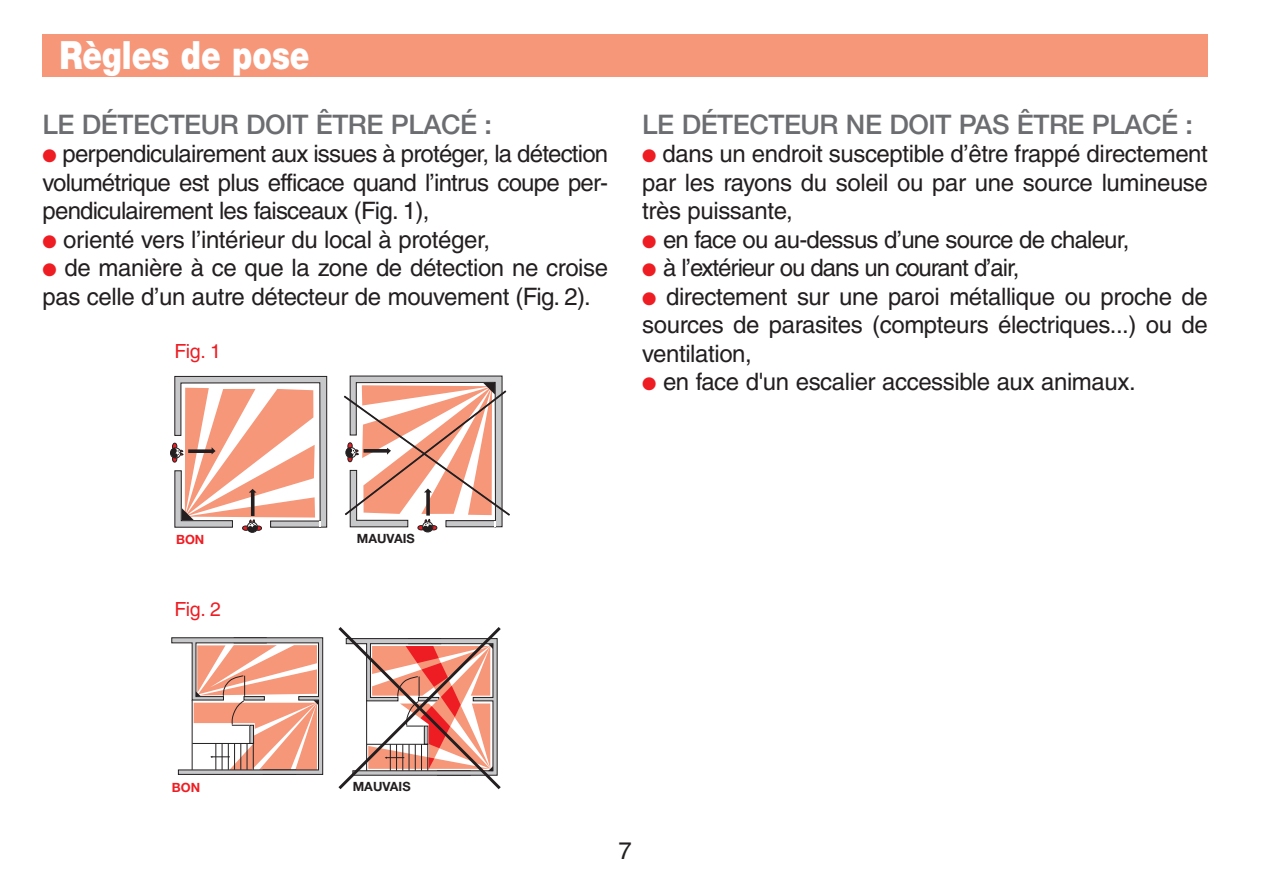
<style>
.page{position:relative;width:1276px;height:893px;background:#fff}
.page>*{position:absolute;margin:0;border:0;box-sizing:border-box;transform-origin:0 0}
.t1{font:900 39px "Helvetica Neue";color:#fff;scale:.8 1}
.t2{font:500 27px "Helvetica Neue";letter-spacing:-.015em;color:#6c6d70}
.t3{font:24px/28.5px "Helvetica";letter-spacing:-.015em;color:#231f20;text-align:justify}
.t4{font:24px "Helvetica";letter-spacing:-.035em;color:#231f20}
.t5{font:24px "Helvetica";letter-spacing:-.045em;color:#231f20}
.t6{font:19.5px "Helvetica";letter-spacing:-.015em;color:#ee1d23}
.t7{font:700 12.6px "Helvetica Neue";color:#231f20}
.t8{font:700 12.6px "Helvetica Neue";color:#ee1d23}
.s1{color:#ee1d23}
</style>
<div class="page">
<div style="left:43px;top:34px;width:1165px;height:43px;background:#f6977a"></div>
<svg style="left:170px;top:376px;width:157px;height:157px"></svg>
<svg style="left:344px;top:376px;width:166px;height:156px"></svg>
<svg style="left:171px;top:637px;width:152px;height:138px"></svg>
<svg style="left:338px;top:627px;width:163px;height:163px"></svg>
<h1 class="t1" style="left:60px;top:41px;width:314px">Règles de pose</h1>
<p class="t2" style="left:43px;top:115px;width:451px">LE DÉTECTEUR DOIT ÊTRE PLACÉ :</p>
<p class="t3" style="left:43px;top:142px;width:567px"><span class="s1">●</span> perpendiculairement aux issues à protéger, la détection volumétrique est plus efficace quand l’intrus coupe per&shy;pendiculairement les faisceaux (Fig. 1),</p>
<p class="t3" style="left:43px;top:227px;width:449px"><span class="s1">●</span> orienté vers l’intérieur du local à protéger,</p>
<p class="t3" style="left:42px;top:256px;width:567px"><span class="s1">●</span> de manière à ce que la zone de détection ne croise pas celle d’un autre détecteur de mouvement (Fig. 2).</p>
<p class="t8" style="left:176px;top:341px;width:30px">BON</p>
<p class="t6" style="left:174px;top:344px;width:48px">Fig. 1</p>
<p class="t2" style="left:642px;top:115px;width:552px">LE DÉTECTEUR NE DOIT PAS ÊTRE PLACÉ :</p>
<p class="t3" style="left:642px;top:142px;width:567px"><span class="s1">●</span> dans un endroit susceptible d’être frappé directement par les rayons du soleil ou par une source lumineuse très puissante,</p>
<p class="t4" style="left:642px;top:231px;width:489px"><span class="s1">●</span> en face ou au-dessus d’une source de chaleur,</p>
<p class="t5" style="left:642px;top:259px;width:379px"><span class="s1">●</span> à l’extérieur ou dans un courant d’air,</p>
<p class="t3" style="left:642px;top:284px;width:567px"><span class="s1">●</span> directement sur une paroi métallique ou proche de sources de parasites (compteurs électriques...) ou de ventilation,</p>
<p class="t3" style="left:642px;top:370px;width:495px"><span class="s1">●</span> en face d'un escalier accessible aux animaux.</p>
<p class="t8" style="left:176px;top:535px;width:30px">BON</p>
<p class="t7" style="left:357px;top:534px;width:59px">MAUVAIS</p>
<p class="t6" style="left:174px;top:602px;width:48px">Fig. 2</p>
<p class="t8" style="left:172px;top:783px;width:30px">BON</p>
<p class="t7" style="left:353px;top:782px;width:59px">MAUVAIS</p>
<p class="t3" style="left:618px;top:839px;width:15px">7</p>
</div>
